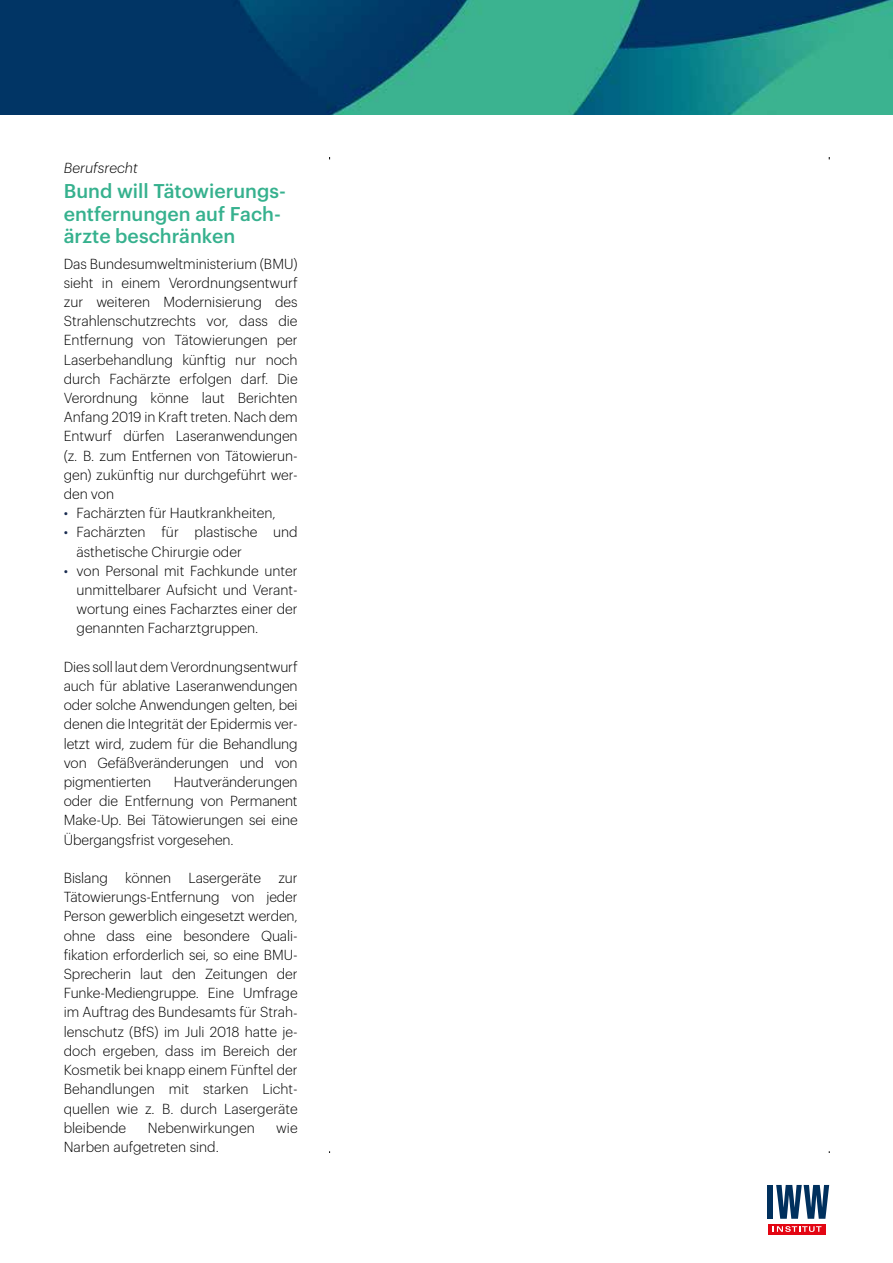
<style>
.page{position:relative;width:893px;height:1263px;background:#fff}
.page>*{position:absolute;margin:0;border:0;box-sizing:border-box;transform-origin:0 0}
.t1{font:500 19.5px/22.5px "Graphik";color:#36b18e}
.t2{font:300 14.25px/19.2px "Graphik";letter-spacing:-.01em;color:#000;text-align:justify}
.t3{font:italic 300 14.25px "Graphik";color:#000}
.s1{color:#192c50}
</style>
<div class="page">
<img style="left:0;top:0;width:893px;height:115px">
<div style="left:768px;top:1224px;width:57px;height:10px;background:#e30613"></div>
<svg style="left:773px;top:1226px;width:48px;height:6px"></svg>
<div style="left:768px;top:1185px;width:5px;height:34px;background:#00305d"></div>
<svg style="left:776px;top:1185px;width:53px;height:34px"></svg>
<p class="t3" style="left:64px;top:157px;width:76px">Berufsrecht</p>
<h1 class="t1" style="left:64px;top:178px;width:224px">Bund will Tätowierungs&shy;entfernungen auf Fach&shy;ärzte beschränken</h1>
<p class="t2" style="left:64px;top:253px;width:235px">Das Bundesumweltministerium (BMU) sieht in einem Verordnungsentwurf zur weiteren Modernisierung des Strahlenschutzrechts vor, dass die Entfernung von Tätowierungen per Laserbehandlung künftig nur noch durch Fachärzte erfolgen darf. Die Verordnung könne laut Berichten Anfang 2019 in Kraft treten. Nach dem Entwurf dürfen Laseranwendungen (z. B. zum Entfernen von Tätowierun&shy;gen) zukünftig nur durchgeführt wer&shy;den von</p>
<p class="t2" style="left:64px;top:502px;width:213px"><span class="s1">•</span> Fachärzten für Hautkrankheiten,</p>
<p class="t2" style="left:77px;top:522px;width:223px;text-indent:-13px"><span class="s1">•</span> Fachärzten für plastische und ästhetische Chirurgie oder</p>
<p class="t2" style="left:77px;top:560px;width:223px;text-indent:-13px"><span class="s1">•</span> von Personal mit Fachkunde unter unmittelbarer Aufsicht und Verant&shy;wortung eines Facharztes einer der genannten Facharztgruppen.</p>
<p class="t2" style="left:64px;top:656px;width:235px">Dies soll laut dem Verordnungsentwurf auch für ablative Laseranwendungen oder solche Anwendungen gelten, bei denen die Integrität der Epidermis ver&shy;letzt wird, zudem für die Behandlung von Gefäßveränderungen und von pigmentierten</p>
<p class="t2" style="left:64px;top:771px;width:235px;text-indent:110px">Hautveränderungen oder die Entfernung von Permanent Make-Up. Bei Tätowierungen sei eine Übergangsfrist vorgesehen.</p>
<p class="t2" style="left:64px;top:867px;width:235px;text-align:left">Bislang können Lasergeräte zur Tätowierungs-Entfernung von jeder Person gewerblich eingesetzt werden, ohne dass eine besondere Quali&shy;fikation erforderlich sei, so eine BMU-Sprecherin laut den Zeitungen der Funke-Mediengruppe. Eine Umfrage im Auftrag des Bundesamts für Strah&shy;lenschutz (BfS) im Juli 2018 hatte je&shy;doch ergeben, dass im Bereich der Kosmetik bei knapp einem Fünftel der Behandlungen mit starken Licht&shy;quellen wie z. B. durch Lasergeräte bleibende</p>
<p class="t2" style="left:148px;top:1117px;width:108px">Nebenwirkungen</p>
<p class="t2" style="left:276px;top:1117px;width:23px">wie</p>
<p class="t2" style="left:64px;top:1136px;width:157px">Narben aufgetreten sind.</p>
</div>
